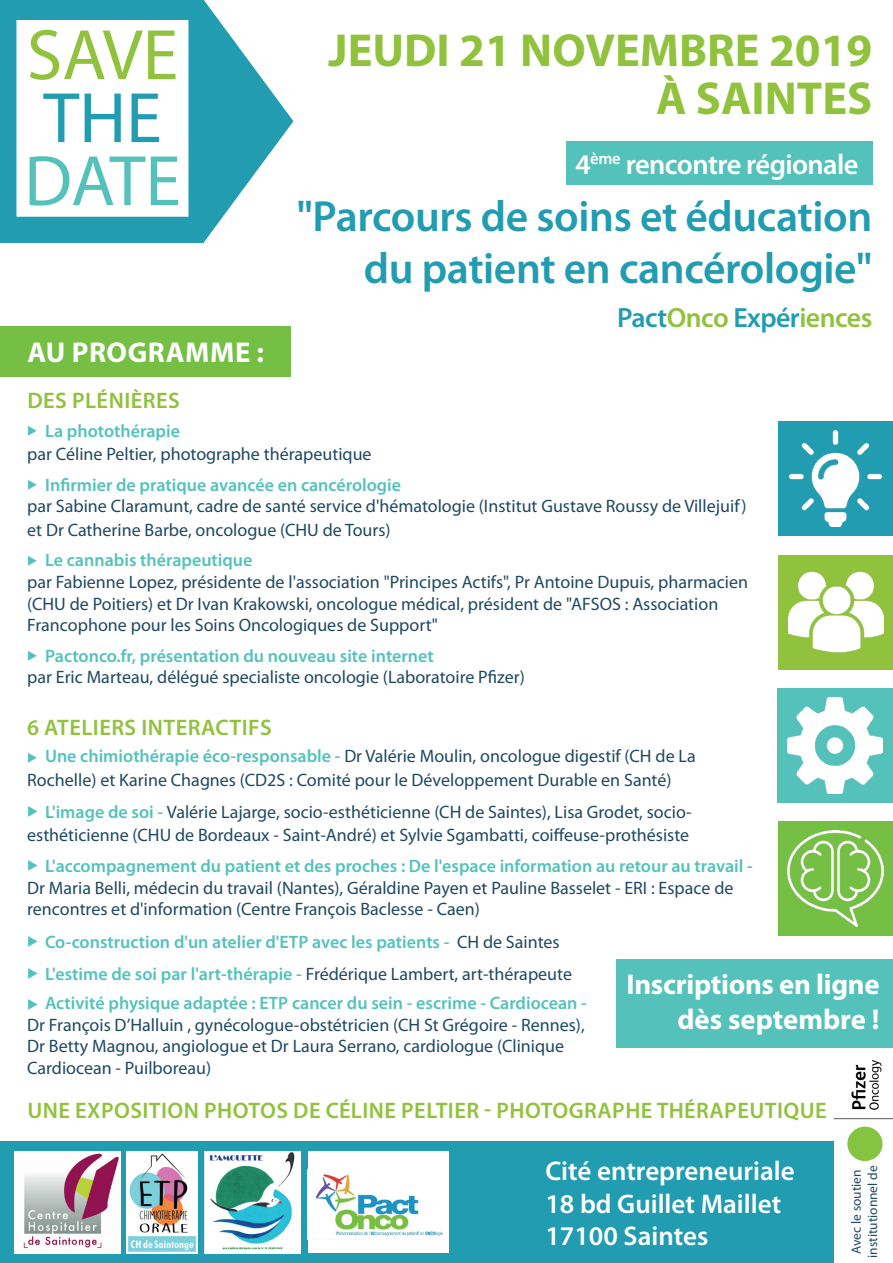
<style>
.page{position:relative;width:893px;height:1263px;background:#fff}
.page>*{position:absolute;margin:0;border:0;box-sizing:border-box;transform-origin:0 0}
.t1{font:72px "Myriad Pro";color:#91c23d}
.t2{font:72px "Myriad Pro";color:#54c2bb}
.t3{font:72px "Myriad Pro";color:#219cb0}
.t4{font:700 46.5px/48px "Myriad Pro";color:#91c23d;text-align:right}
.t5{font:600 43.65px/52.3px "Myriad Pro";letter-spacing:-.01em;color:#219cb0;text-align:right}
.t6{font:700 28.65px/34.5px "Myriad Pro";letter-spacing:-.005em;color:#fff;text-align:right}
.t7{font:700 28.65px "Myriad Pro";letter-spacing:.02em;color:#fff}
.t8{font:600 28.5px "Myriad Pro";letter-spacing:-.02em;color:#fff}
.t9{font:600 27.9px "Myriad Pro";letter-spacing:-.02em;color:#91c23d}
.t10{font:600 27.15px/32.5px "Myriad Pro";color:#fff}
.t11{font:600 22.5px "Myriad Pro";letter-spacing:.02em;color:#91c23d}
.t12{font:18px/21.6px "Myriad Pro";color:#1f4961}
.t13{font:600 18px "Myriad Pro";color:#54c2bb}
.t14{font:13.35px/16px "Myriad Pro";color:#1f4961}
.s1{color:#219cb0}
.s2{color:#54c2bb}
.s3{font-weight:600;color:#54c2bb}
.s4{font-weight:400;color:#1f4961}
</style>
<div class="page">
<div style="left:0;top:327px;width:290px;height:50px;background:#74bf44"></div>
<div style="left:0;top:1142px;width:893px;height:121px;background:#219cb0"></div>
<img style="left:205px;top:1152px;width:95px;height:101px">
<img style="left:127px;top:1152px;width:70px;height:101px">
<div style="left:308px;top:1152px;width:140px;height:101px;background:#fff"></div>
<img style="left:315px;top:1174px;width:128px;height:62px">
<img style="left:14px;top:1152px;width:106px;height:101px">
<div style="left:0;top:0;width:204px;height:242px;background:#219cb0"></div>
<div style="left:16px;top:20px;width:172px;height:197px;background:#fff;border:3px solid #fff"></div>
<div style="left:778px;top:422px;width:115px;height:114px;background:#219cb0"></div>
<img style="left:788px;top:431px;width:95px;height:95px">
<div style="left:779px;top:555px;width:114px;height:114px;background:#91c23d"></div>
<img style="left:788px;top:571px;width:96px;height:82px">
<div style="left:778px;top:688px;width:115px;height:114px;background:#54c2bb"></div>
<img style="left:787px;top:697px;width:96px;height:96px">
<div style="left:778px;top:821px;width:115px;height:115px;background:#74bf44"></div>
<img style="left:788px;top:831px;width:95px;height:95px">
<div style="left:617px;top:959px;width:276px;height:89px;background:#54c2bb"></div>
<svg style="left:204px;top:0;width:89px;height:242px"></svg>
<div style="left:566px;top:141px;width:306px;height:44px;background:#54c2bb"></div>
<div style="left:834px;top:1158px;width:59px;height:105px;background:#fff"></div>
<img style="left:834px;top:1060px;width:59px;height:101px">
<h1 class="t1" style="left:27px;top:11px;width:153px">SAVE</h1>
<h1 class="t3" style="left:43px;top:74px;width:120px">THE</h1>
<h1 class="t2" style="left:24px;top:137px;width:158px">DATE</h1>
<h3 class="t8" style="left:575px;top:146px;width:285px">4<sup>ème</sup> rencontre régionale</h3>
<h2 class="t4" style="left:329px;top:25px;width:545px">JEUDI 21 NOVEMBRE 2019<br>À SAINTES</h2>
<h3 class="t5" style="left:297px;top:189px;width:577px">"Parcours de soins et éducation du patient en cancérologie"</h3>
<h3 class="t7" style="left:27px;top:333px;width:238px">Au programme :</h3>
<h3 class="t9" style="left:617px;top:300px;width:257px"><span class="s1">Pact</span>Onco <span class="s1">Expér</span>iences</h3>
<p class="t11" style="left:27px;top:386px;width:152px">Des plénières</p>
<p class="t12" style="left:27px;top:419px;width:346px;line-height:23.4px"><span class="s2">◆</span> <span class="s3">La photothérapie<br></span>par Céline Peltier, photographe thérapeutique</p>
<p class="t12" style="left:27px;top:474px;width:721px"><span class="s2">◆</span> <span class="s3">Infirmier de pratique avancée en cancérologie<br></span>par Sabine Claramunt, cadre de santé service d'hématologie (Institut Gustave Roussy de Villejuif)</p>
<p class="t12" style="left:27px;top:519px;width:365px">et Dr Catherine Barbe, oncologue (CHU de Tours)</p>
<p class="t12" style="left:27px;top:549px;width:722px"><span class="s2">◆</span> <span class="s3">Le cannabis thérapeutique<br></span>par Fabienne Lopez, présidente de l'association "Principes Actifs", Pr Antoine Dupuis, pharmacien (CHU de Poitiers) et Dr Ivan Krakowski, oncologue médical, président de "AFSOS : Association Francophone pour les Soins Oncologiques de Support"</p>
<p class="t12" style="left:27px;top:645px;width:499px"><span class="s2">◆</span> <span class="s3">Pactonco.fr, présentation du nouveau site internet<br></span>par Eric Marteau, délégué specialiste oncologie (Laboratoire Pfizer)</p>
<p class="t11" style="left:27px;top:713px;width:244px">6 atelierS interactifs</p>
<p class="t12" style="left:27px;top:744px;width:670px;line-height:23.4px"><span class="s2">◆</span> <span class="s3">Une chimiothérapie éco-responsable -</span> Dr Valérie Moulin, oncologue digestif (CH de La<br>Rochelle) et Karine Chagnes (CD2S : Comité pour le Développement Durable en Santé)</p>
<p class="t12" style="left:27px;top:800px;width:666px;line-height:23.4px"><span class="s2">◆</span> <span class="s3">L'image de soi -</span> Valérie Lajarge, socio-esthéticienne (CH de Saintes), Lisa Grodet, socio&shy;esthéticienne (CHU de Bordeaux - Saint-André) et Sylvie Sgambatti, coiffeuse-prothésiste</p>
<p class="t12" style="left:27px;top:855px;width:727px"><span class="s2">◆</span> <span class="s3">L'accompagnement du patient et des proches : De l'espace information au retour au travail -<br></span>Dr Maria Belli, médecin du travail (Nantes), Géraldine Payen et Pauline Basselet - ERI : Espace de rencontres et d'information (Centre François Baclesse - Caen)</p>
<p class="t13" style="left:27px;top:930px;width:534px">◆ Co-construction d'un atelier d'ETP avec les patients - <span class="s4">CH de Saintes</span></p>
<p class="t12" style="left:27px;top:963px;width:546px"><span class="s2">◆</span> <span class="s3">L'estime de soi par l'art-thérapie -</span> Frédérique Lambert, art-thérapeute</p>
<p class="t12" style="left:27px;top:992px;width:561px"><span class="s2">◆</span> <span class="s3">Activité physique adaptée : ETP cancer du sein - escrime - Cardiocean - </span>Dr François D’Halluin , gynécologue-obstétricien (CH St Grégoire - Rennes), Dr Betty Magnou, angiologue et Dr Laura Serrano, cardiologue (Clinique Cardiocean - Puilboreau)</p>
<h3 class="t6" style="left:626px;top:966px;width:255px">Inscriptions en ligne dès septembre !</h3>
<p class="t11" style="left:27px;top:1096px;width:498px">UNE exposition photos de cÉline peltier - PHOTO</p>
<p class="t11" style="left:569px;top:1096px;width:257px">GRAPHE THÉRAPEUTIQUE</p>
<h3 class="t10" style="left:545px;top:1154px;width:251px">Cité entrepreneuriale<br>18 bd Guillet Maillet<br>17100 Saintes</h3>
<p class="t14" style="left:848px;top:1258px;width:94px;rotate:-90deg">Avec le soutien institutionnel de</p>
</div>
